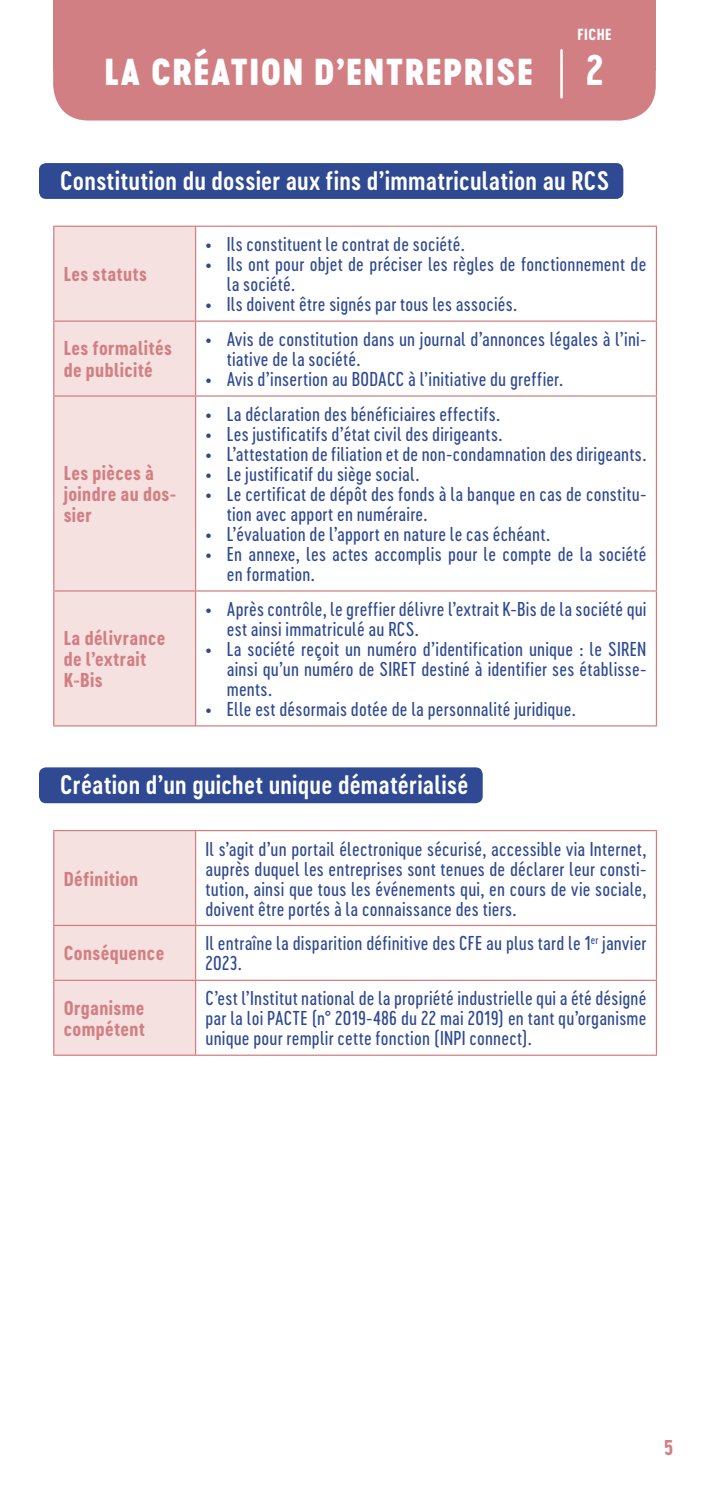
<style>
.page{position:relative;width:709px;height:1489px;background:#fff}
.page>*{position:absolute;margin:0;border:0;box-sizing:border-box;transform-origin:0 0}
.t1{font:40px "Cervo Neue Bold Neue";color:#fff}
.t2{font:35px "Cervo Neue Black Neue";letter-spacing:.04em;color:#fff}
.t3{font:25px "Cervo Neue Semi Bold Neue";letter-spacing:.01em;color:#fff}
.t4{font:20px "Cervo Neue Bold Neue";color:#d27f84}
.t5{font:18.75px/20px "Cervo Neue Regular Neue";letter-spacing:.01em;color:#2f4a93}
.t6{font:18.75px/21.2px "Cervo Neue Bold Neue";letter-spacing:.02em;color:#d27f84}
.t7{font:15px "Cervo Neue Bold Neue";letter-spacing:.03em;color:#fff}
</style>
<div class="page">
<div style="left:53px;top:0;width:603px;height:120px;background:#d27f84"></div>
<hr style="left:560px;top:50px;width:3px;height:47px;background:#fff">
<div style="left:39px;top:163px;width:584px;height:36px;background:#2f4a93;border-radius:7px"></div>
<div style="left:39px;top:767px;width:443px;height:36px;background:#2f4a93;border-radius:7px"></div>
<div style="left:54px;top:227px;width:141px;height:498px;background:#f5e1df"></div>
<hr style="left:53px;top:226px;width:142px;height:1px;background:#d27f84">
<hr style="left:53px;top:227px;width:1px;height:93px;background:#d27f84">
<hr style="left:53px;top:320px;width:142px;height:2px;background:#d27f84">
<hr style="left:53px;top:322px;width:1px;height:73px;background:#d27f84">
<hr style="left:53px;top:395px;width:142px;height:1px;background:#d27f84">
<hr style="left:53px;top:396px;width:1px;height:194px;background:#d27f84">
<hr style="left:53px;top:590px;width:142px;height:1px;background:#d27f84">
<hr style="left:53px;top:591px;width:1px;height:134px;background:#d27f84">
<hr style="left:53px;top:725px;width:142px;height:1px;background:#d27f84">
<hr style="left:195px;top:226px;width:462px;height:1px;background:#d27f84">
<hr style="left:656px;top:227px;width:1px;height:93px;background:#d27f84">
<hr style="left:195px;top:320px;width:462px;height:2px;background:#d27f84">
<hr style="left:656px;top:322px;width:1px;height:73px;background:#d27f84">
<hr style="left:195px;top:395px;width:462px;height:1px;background:#d27f84">
<hr style="left:656px;top:396px;width:1px;height:194px;background:#d27f84">
<hr style="left:195px;top:590px;width:462px;height:1px;background:#d27f84">
<hr style="left:656px;top:591px;width:1px;height:134px;background:#d27f84">
<hr style="left:195px;top:725px;width:462px;height:1px;background:#d27f84">
<hr style="left:195px;top:227px;width:1px;height:93px;background:#d27f84">
<hr style="left:195px;top:322px;width:1px;height:73px;background:#d27f84">
<hr style="left:195px;top:396px;width:1px;height:194px;background:#d27f84">
<hr style="left:195px;top:591px;width:1px;height:134px;background:#d27f84">
<div style="left:54px;top:831px;width:141px;height:223px;background:#f5e1df"></div>
<hr style="left:53px;top:829px;width:142px;height:2px;background:#d27f84">
<hr style="left:53px;top:831px;width:1px;height:93px;background:#d27f84">
<hr style="left:53px;top:924px;width:142px;height:2px;background:#d27f84">
<hr style="left:53px;top:926px;width:1px;height:53px;background:#d27f84">
<hr style="left:53px;top:979px;width:142px;height:1px;background:#d27f84">
<hr style="left:53px;top:980px;width:1px;height:74px;background:#d27f84">
<hr style="left:53px;top:1054px;width:142px;height:1px;background:#d27f84">
<hr style="left:195px;top:829px;width:462px;height:2px;background:#d27f84">
<hr style="left:656px;top:831px;width:1px;height:93px;background:#d27f84">
<hr style="left:195px;top:924px;width:462px;height:2px;background:#d27f84">
<hr style="left:656px;top:926px;width:1px;height:53px;background:#d27f84">
<hr style="left:195px;top:979px;width:462px;height:1px;background:#d27f84">
<hr style="left:656px;top:980px;width:1px;height:74px;background:#d27f84">
<hr style="left:195px;top:1054px;width:462px;height:1px;background:#d27f84">
<hr style="left:195px;top:831px;width:1px;height:93px;background:#d27f84">
<hr style="left:195px;top:926px;width:1px;height:53px;background:#d27f84">
<hr style="left:195px;top:980px;width:1px;height:74px;background:#d27f84">
<p class="t7" style="left:577px;top:24px;width:36px">FICHE</p>
<h2 class="t2" style="left:105px;top:46px;width:430px">LA CRÉATION D’ENTREPRISE</h2>
<h1 class="t1" style="left:585px;top:43px;width:19px">2</h1>
<h3 class="t3" style="left:60px;top:164px;width:550px">Constitution du dossier aux fins d’immatriculation au RCS</h3>
<p class="t6" style="left:64px;top:263px;width:85px">Les statuts</p>
<p class="t5" style="left:205px;top:234px;width:261px">• Ils constituent le contrat de société.</p>
<p class="t5" style="left:227px;top:254px;width:421px;text-indent:-21px">• Ils ont pour objet de préciser les règles de fonctionnement de la société.</p>
<p class="t5" style="left:205px;top:294px;width:313px">• Ils doivent être signés par tous les associés.</p>
<p class="t6" style="left:64px;top:338px;width:110px">Les formalités de publicité</p>
<p class="t5" style="left:227px;top:329px;width:421px;text-indent:-21px">• Avis de constitution dans un journal d’annonces légales à l’ini&shy;tiative de la société.</p>
<p class="t5" style="left:205px;top:369px;width:359px">• Avis d’insertion au BODACC à l’initiative du greffier.</p>
<p class="t6" style="left:64px;top:462px;width:114px">Les pièces à joindre au dos&shy;sier</p>
<p class="t6" style="left:64px;top:627px;width:103px">La délivrance de l’extrait<br>K-Bis</p>
<p class="t5" style="left:205px;top:404px;width:296px">• La déclaration des bénéficiaires effectifs.</p>
<p class="t5" style="left:205px;top:424px;width:298px">• Les justificatifs d’état civil des dirigeants.</p>
<p class="t5" style="left:205px;top:444px;width:442px">• L’attestation de filiation et de non-condamnation des dirigeants.</p>
<p class="t5" style="left:205px;top:464px;width:215px">• Le justificatif du siège social.</p>
<p class="t5" style="left:227px;top:484px;width:421px;text-indent:-21px">• Le certificat de dépôt des fonds à la banque en cas de constitu&shy;tion avec apport en numéraire.</p>
<p class="t5" style="left:205px;top:524px;width:346px">• L’évaluation de l’apport en nature le cas échéant.</p>
<p class="t5" style="left:227px;top:544px;width:421px;text-indent:-21px">• En annexe, les actes accomplis pour le compte de la société en formation.</p>
<p class="t5" style="left:227px;top:599px;width:421px;text-indent:-21px">• Après contrôle, le greffier délivre l’extrait K-Bis de la société qui est ainsi immatriculé au RCS.</p>
<p class="t5" style="left:227px;top:639px;width:421px;text-align:justify;text-indent:-21px">• La société reçoit un numéro d’identification unique : le SIREN ainsi qu’un numéro de SIRET destiné à identifier ses établisse&shy;ments.</p>
<p class="t5" style="left:205px;top:699px;width:372px">• Elle est désormais dotée de la personnalité juridique.</p>
<h3 class="t3" style="left:60px;top:768px;width:410px">Création d’un guichet unique dématérialisé</h3>
<p class="t6" style="left:64px;top:867px;width:76px">Définition</p>
<p class="t5" style="left:205px;top:838px;width:442px;text-align:justify">Il s’agit d’un portail électronique sécurisé, accessible via Internet, auprès duquel les entreprises sont tenues de déclarer leur consti&shy;tution, ainsi que tous les événements qui, en cours de vie sociale, doivent être portés à la connaissance des tiers.</p>
<p class="t6" style="left:64px;top:942px;width:102px">Conséquence</p>
<p class="t5" style="left:205px;top:933px;width:442px">Il entraîne la disparition définitive des CFE au plus tard le 1<sup>er</sup> janvier<br>2023.</p>
<p class="t6" style="left:64px;top:996px;width:83px">Organisme compétent</p>
<p class="t5" style="left:205px;top:988px;width:442px;text-align:justify">C’est l’Institut national de la propriété industrielle qui a été désigné par la loi PACTE (n° 2019‑486 du 22 mai 2019) en tant qu’organisme unique pour remplir cette fonction (INPI connect).</p>
<p class="t4" style="left:664px;top:1433px;width:11px">5</p>
</div>
